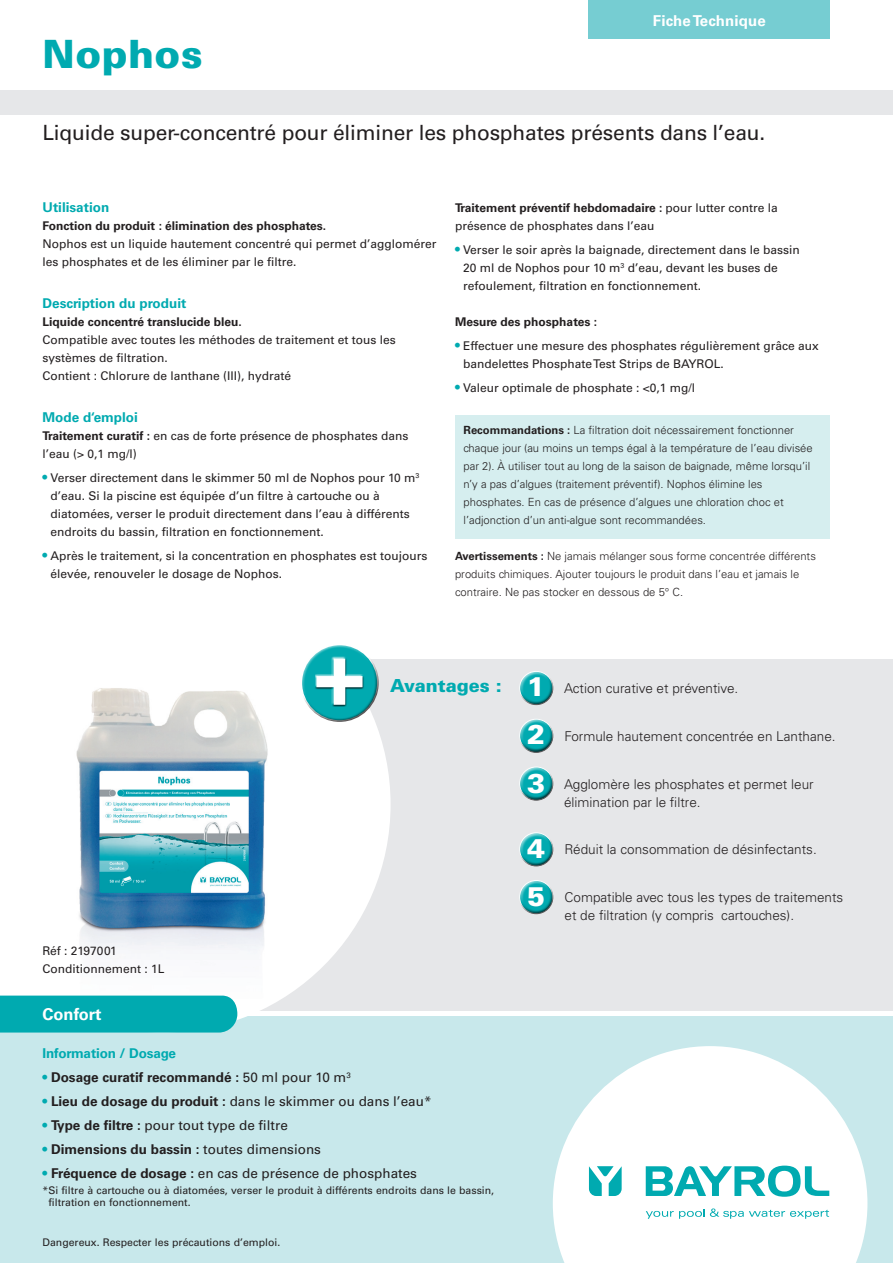
<style>
.page{position:relative;width:893px;height:1263px;background:#fff}
.page>*{position:absolute;margin:0;border:0;box-sizing:border-box;transform-origin:0 0}
.t1{font:700 86.7px "Univers LT Std";color:#fff}
.ProductName{font:900 39px "Univers LT Std";letter-spacing:.01em;color:#00aab0}
.Advantages_Text{font:900 27px "Univers LT Std";color:#fff}
.Headline{font:21px "Univers LT Std";letter-spacing:-.01em;color:#231f20}
.t2{font:900 18px "Univers LT Std";color:#00aab0}
.Category{font:700 16.5px "Univers LT Std";color:#fff}
.t3{font:700 15px "Univers LT Std";letter-spacing:.01em;color:#fff}
.Advantages_Text-2{font:300 13.5px/18px "Univers LT Std";color:#231f20}
.Text{font:13.5px "Univers LT Std";color:#231f20}
.Text-2{font:700 13.5px "Univers LT Std";color:#231f20}
.Subhead{font:700 13.5px "Univers LT Std";color:#00aab0}
.Text-3{font:12px/18px "Univers LT Std";color:#231f20}
.Text-4{font:700 12px "Univers LT Std";color:#231f20}
.Article_Numbers_and{font:12px "Univers LT Std";color:#231f20}
.Text-5{font:300 11.25px/18px "Univers LT Std";color:#231f20}
.t4{font:10.5px/12px "Univers LT Std";color:#231f20}
.s1{font-weight:700}
.s2{font-size:13.5px;color:#00aab0}
.s3{font-weight:400;color:#00aab0}
.s4{font-weight:400}
.s5{color:#00aab0}
</style>
<div class="page">
<div style="left:455px;top:416px;width:374px;height:123px;background:#d6eeef"></div>
<div style="left:0;top:1016px;width:893px;height:247px;background:#c8e8eb"></div>
<div style="left:163px;top:660px;width:730px;height:351px;background:#e6e7e9"></div>
<div style="left:0;top:91px;width:893px;height:24px;background:#e6e7e9"></div>
<svg style="left:553px;top:1046px;width:314px;height:217px;fill:#fff"></svg>
<svg style="left:163px;top:659px;width:228px;height:361px;fill:#fff"></svg>
<img style="left:76px;top:679px;width:202px;height:319px">
<div style="left:588px;top:0;width:242px;height:38px;background:#76cdd2"></div>
<div style="left:296px;top:639px;width:81px;height:63px;background:#fff;opacity:.75"></div>
<div style="left:302px;top:656px;width:78px;height:70px;background:#231f20;opacity:.75"></div>
<div style="left:315px;top:657px;width:49px;height:49px;background:#fff;opacity:.75"></div>
<div style="left:315px;top:658px;width:50px;height:49px;background:#231f20;opacity:.75"></div>
<div style="left:515px;top:668px;width:39px;height:30px;background:#fff;opacity:.75"></div>
<div style="left:518px;top:676px;width:39px;height:31px;background:#231f20;opacity:.75"></div>
<div style="left:515px;top:715px;width:39px;height:31px;background:#fff;opacity:.75"></div>
<div style="left:518px;top:724px;width:39px;height:30px;background:#231f20;opacity:.75"></div>
<div style="left:515px;top:763px;width:39px;height:30px;background:#fff;opacity:.75"></div>
<div style="left:518px;top:771px;width:39px;height:31px;background:#231f20;opacity:.75"></div>
<div style="left:515px;top:829px;width:39px;height:30px;background:#fff;opacity:.75"></div>
<div style="left:518px;top:837px;width:39px;height:31px;background:#231f20;opacity:.75"></div>
<div style="left:515px;top:877px;width:39px;height:30px;background:#fff;opacity:.75"></div>
<div style="left:518px;top:885px;width:39px;height:31px;background:#231f20;opacity:.75"></div>
<svg style="left:646px;top:1165px;width:183px;height:32px;background:#86d6d9"></svg>
<svg style="left:646px;top:1208px;width:183px;height:11px;background:#ceeeef"></svg>
<svg style="left:589px;top:1166px;width:33px;height:30px"></svg>
<div style="left:0;top:995px;width:237px;height:37px;background:#00aab0"></div>
<p class="ProductName" style="left:43px;top:30px;width:162px">Nophos</p>
<p class="t3" style="left:653px;top:12px;width:114px">Fiche Technique</p>
<p class="Headline" style="left:43px;top:120px;width:724px">Liquide super-concentré pour éliminer les phosphates présents dans l’eau.</p>
<p class="Subhead" style="left:43px;top:200px;width:68px">Utilisation</p>
<p class="Text-4" style="left:43px;top:219px;width:285px">Fonction du produit : élimination des phosphates.</p>
<p class="Text-3" style="left:43px;top:235px;width:396px">Nophos est un liquide hautement concentré qui permet d’agglomérer les phosphates et de les éliminer par le filtre.</p>
<p class="Subhead" style="left:43px;top:296px;width:145px">Description du produit</p>
<p class="Text-4" style="left:43px;top:315px;width:201px">Liquide concentré translucide bleu.</p>
<p class="Text-3" style="left:43px;top:331px;width:355px">Compatible avec toutes les méthodes de traitement et tous les systèmes de filtration.</p>
<p class="Text-3" style="left:43px;top:367px;width:250px">Contient : Chlorure de lanthane (III), hydraté</p>
<p class="Subhead" style="left:43px;top:410px;width:97px">Mode d‘emploi</p>
<p class="Text-3" style="left:43px;top:427px;width:367px"><span class="s1">Traitement curatif :</span> en cas de forte présence de phosphates dans l’eau (&gt; 0,1 mg/l)</p>
<p class="Text-3" style="left:51px;top:469px;width:370px;text-indent:-8px"><span class="s2">•</span> Verser directement dans le skimmer 50 ml de Nophos pour 10 m<sup>3 </sup>d’eau. Si la piscine est équipée d’un filtre à cartouche ou à diatomées, verser le produit directement dans l’eau à différents endroits du bassin, filtration en fonctionnement.</p>
<p class="Text-3" style="left:51px;top:547px;width:378px;text-indent:-8px"><span class="s2">•</span> Après le traitement, si la concentration en phosphates est toujours élevée, renouveler le dosage de Nophos.</p>
<p class="Text-3" style="left:455px;top:199px;width:324px"><span class="s1">Traitement préventif hebdomadaire :</span> pour lutter contre la présence de phosphates dans l’eau</p>
<p class="Text-3" style="left:463px;top:241px;width:338px;text-indent:-8px"><span class="s2">•</span> Verser le soir après la baignade, directement dans le bassin<br>20 ml de Nophos pour 10 m<sup>3</sup> d’eau, devant les buses de refoulement, filtration en fonctionnement.</p>
<p class="Text-4" style="left:455px;top:315px;width:144px">Mesure des phosphates :</p>
<p class="Text-3" style="left:463px;top:337px;width:357px;text-indent:-8px"><span class="s2">•</span> Effectuer une mesure des phosphates régulièrement grâce aux bandelettes Phosphate Test Strips de BAYROL.</p>
<p class="Text-3" style="left:455px;top:379px;width:242px"><span class="s2">•</span> Valeur optimale de phosphate : &lt;0,1 mg/l</p>
<p class="Text-5" style="left:463px;top:421px;width:351px"><span class="s1">Recommandations :</span> La filtration doit nécessairement fonctionner chaque jour (au moins un temps égal à la température de l’eau divisée par 2). À utiliser tout au long de la saison de baignade, même lorsqu’il n’y a pas d’algues (traitement préventif). Nophos élimine les phosphates. En cas de présence d’algues une chloration choc et l’adjonction d’un anti-algue sont recommandées.</p>
<p class="Text-5" style="left:455px;top:547px;width:362px"><span class="s1">Avertissements :</span> Ne jamais mélanger sous forme concentrée différents produits chimiques. Ajouter toujours le produit dans l’eau et jamais le contraire. Ne pas stocker en dessous de 5° C.</p>
<p class="Article_Numbers_and" style="left:43px;top:943px;width:76px">Réf : 2197001</p>
<p class="Article_Numbers_and" style="left:43px;top:961px;width:124px">Conditionnement : 1L</p>
<h1 class="t1" style="left:314px;top:623px;width:52px">+</h1>
<p class="t2" style="left:390px;top:675px;width:113px">Avantages :</p>
<p class="Category" style="left:43px;top:1004px;width:60px">Confort</p>
<p class="Subhead" style="left:43px;top:1046px;width:135px">Information / Dosage</p>
<p class="Text-2" style="left:43px;top:1070px;width:310px"><span class="s3">•</span> Dosage curatif recommandé : <span class="s4">50 ml pour 10 m</span><sup>3</sup></p>
<p class="Text" style="left:43px;top:1093px;width:390px"><span class="s5">•</span> <span class="s1">Lieu de dosage du produit :</span> dans le skimmer ou dans l’eau*</p>
<p class="Text" style="left:43px;top:1117px;width:247px"><span class="s5">•</span> <span class="s1">Type de filtre :</span> pour tout type de filtre</p>
<p class="Text-2" style="left:43px;top:1142px;width:280px"><span class="s3">•</span> Dimensions du bassin : <span class="s4">toutes dimensions</span></p>
<p class="Text" style="left:43px;top:1165px;width:376px"><span class="s5">•</span> <span class="s1">Fréquence de dosage :</span> en cas de présence de phosphates</p>
<p class="t4" style="left:48px;top:1184px;width:447px;text-indent:-6px">*Si filtre à cartouche ou à diatomées, verser le produit à différents endroits dans le bassin, filtration en fonctionnement.</p>
<p class="t4" style="left:43px;top:1236px;width:239px">Dangereux. Respecter les précautions d’emploi.</p>
<p class="Advantages_Text" style="left:527px;top:670px;width:20px">1</p>
<p class="Advantages_Text-2" style="left:564px;top:679px;width:176px">Action curative et préventive.</p>
<p class="Advantages_Text" style="left:527px;top:717px;width:20px">2</p>
<p class="Advantages_Text-2" style="left:564px;top:727px;width:273px">Formule hautement concentrée en Lanthane.</p>
<p class="Advantages_Text" style="left:527px;top:766px;width:20px">3</p>
<p class="Advantages_Text-2" style="left:564px;top:775px;width:251px">Agglomère les phosphates et permet leur élimination par le filtre.</p>
<p class="Advantages_Text" style="left:527px;top:832px;width:20px">4</p>
<p class="Advantages_Text-2" style="left:564px;top:840px;width:254px">Réduit la consommation de désinfectants.</p>
<p class="Advantages_Text" style="left:527px;top:879px;width:20px">5</p>
<p class="Advantages_Text-2" style="left:564px;top:888px;width:280px">Compatible avec tous les types de traitements et de filtration (y compris cartouches).</p>
</div>
